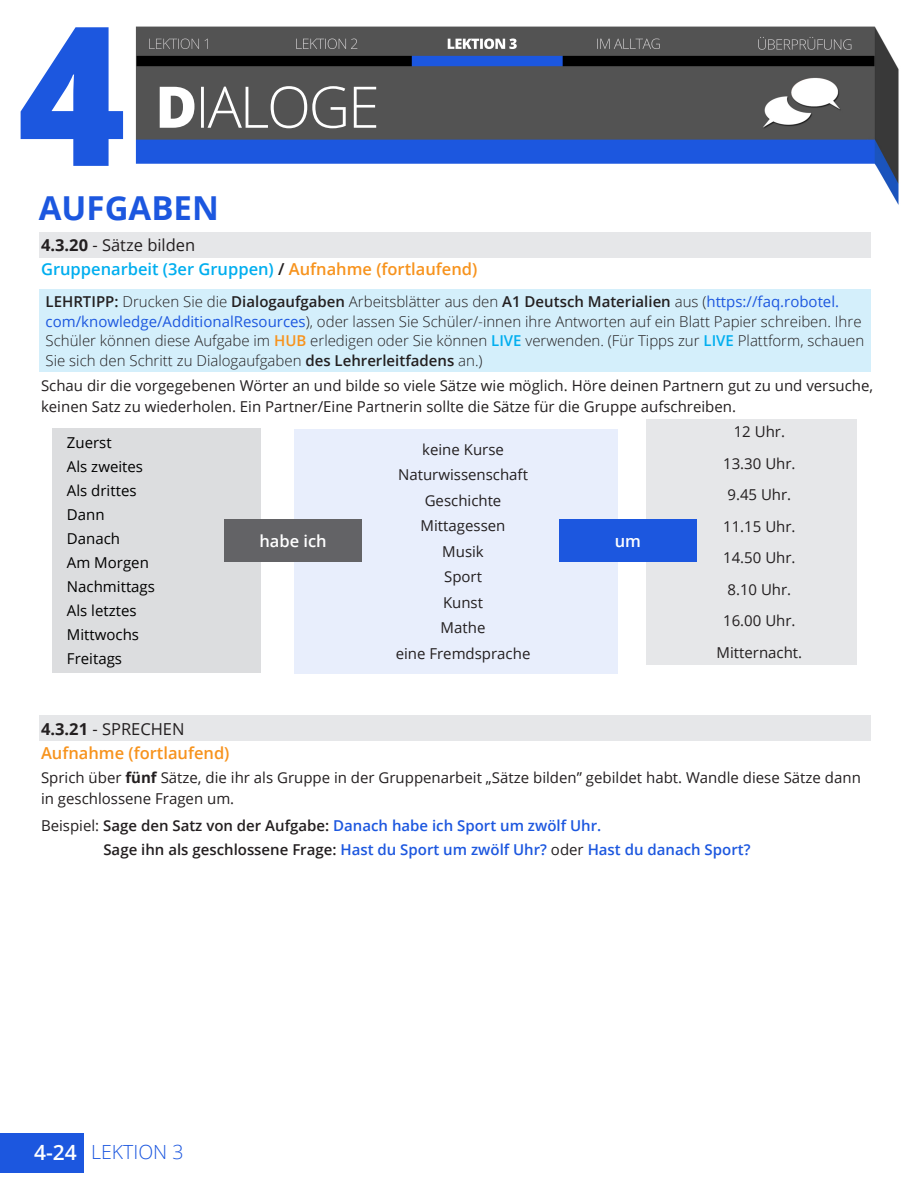
<style>
.page{position:relative;width:918px;height:1188px;background:#fff}
.page>*{position:absolute;margin:0;border:0;box-sizing:border-box;transform-origin:0 0}
.t1{font:700 33px "Open Sans";color:#1c57df}
.t2{font:600 21px "Open Sans";color:#fff}
.t3{font:300 19.5px "Open Sans";color:#1c57df}
.t4{font:600 16.5px "Open Sans";color:#00aeef}
.t5{font:16.5px "Open Sans";color:#231f20}
.t6{font:600 16.5px "Open Sans";color:#f7931d}
.t7{font:600 16.5px "Open Sans";color:#fff}
.t8{font:15px/21px "Open Sans";color:#231f20}
.t9{font:300 15px/19.5px "Open Sans";color:#231f20}
.t10{font:600 15px "Open Sans";color:#1c57df}
.t11{font:15px "Open Sans";color:#000}
.s1{font-weight:700}
.s2{color:#231f20}
.s3{color:#f7931d}
.s4{font-weight:600}
.s5{font-weight:400;color:#1c57df}
.s6{font-weight:600;color:#f7931d}
.s7{font-weight:600;color:#00aeef}
.s8{font-weight:400;color:#231f20}
</style>
<div class="page">
<img style="left:0;top:26px;width:899px;height:1147px">
<div style="left:0;top:1133px;width:84px;height:39px;background:#1c57df"></div>
<div style="left:39px;top:232px;width:831px;height:25px;background:#e6e7e9"></div>
<div style="left:294px;top:429px;width:323px;height:245px;background:#e8eefc"></div>
<div style="left:52px;top:428px;width:209px;height:245px;background:#dcdddf"></div>
<div style="left:647px;top:419px;width:210px;height:246px;background:#e6e7e9"></div>
<div style="left:224px;top:520px;width:138px;height:42px;background:#636366"></div>
<div style="left:559px;top:520px;width:138px;height:42px;background:#1c57df"></div>
<div style="left:39px;top:716px;width:831px;height:25px;background:#e6e7e9"></div>
<div style="left:39px;top:289px;width:831px;height:83px;background:#d4effb"></div>
<p class="t1" style="left:39px;top:184px;width:181px">AUFGABEN</p>
<p class="t5" style="left:41px;top:234px;width:156px"><span class="s1">4.3.20</span> - Sätze bilden</p>
<p class="t4" style="left:41px;top:258px;width:438px">Gruppenarbeit (3er Gruppen) <span class="s2">/</span> <span class="s3">Aufnahme (fortlaufend)</span></p>
<p class="t9" style="left:46px;top:292px;width:820px"><span class="s4">LEHRTIPP:</span> Drucken Sie die <span class="s4">Dialogaufgaben</span> Arbeitsblätter aus den <span class="s4">A1 Deutsch Materialien</span> aus (<span class="s5">https://faq.robotel. com/knowledge/AdditionalResources</span>), oder lassen Sie Schüler/-innen ihre Antworten auf ein Blatt Papier schreiben. Ihre Schüler können diese Aufgabe im <span class="s6">HUB</span> erledigen oder Sie können <span class="s7">LIVE</span> verwenden. (Für Tipps zur <span class="s7">LIVE</span> Plattform, schauen Sie sich den Schritt zu Dialogaufgaben <span class="s4">des Lehrerleitfadens</span> an.)</p>
<p class="t8" style="left:41px;top:375px;width:834px">Schau dir die vorgegebenen Wörter an und bilde so viele Sätze wie möglich. Höre deinen Partnern gut zu und versuche, keinen Satz zu wiederholen. Ein Partner/Eine Partnerin sollte die Sätze für die Gruppe aufschreiben.</p>
<p class="t8" style="left:422px;top:439px;width:83px">keine Kurse</p>
<p class="t8" style="left:398px;top:464px;width:131px">Naturwissenschaft</p>
<p class="t8" style="left:425px;top:490px;width:78px">Geschichte</p>
<p class="t8" style="left:421px;top:515px;width:86px">Mittagessen</p>
<p class="t8" style="left:442px;top:541px;width:43px">Musik</p>
<p class="t8" style="left:444px;top:566px;width:39px">Sport</p>
<p class="t8" style="left:443px;top:592px;width:42px">Kunst</p>
<p class="t8" style="left:441px;top:617px;width:46px">Mathe</p>
<p class="t8" style="left:396px;top:643px;width:136px">eine Fremdsprache</p>
<p class="t8" style="left:734px;top:421px;width:53px">12 Uhr.</p>
<p class="t8" style="left:723px;top:453px;width:74px">13.30 Uhr.</p>
<p class="t8" style="left:727px;top:484px;width:65px">9.45 Uhr.</p>
<p class="t8" style="left:723px;top:516px;width:74px">11.15 Uhr.</p>
<p class="t8" style="left:723px;top:547px;width:74px">14.50 Uhr.</p>
<p class="t8" style="left:727px;top:579px;width:65px">8.10 Uhr.</p>
<p class="t8" style="left:723px;top:610px;width:74px">16.00 Uhr.</p>
<p class="t8" style="left:717px;top:642px;width:87px">Mitternacht.</p>
<p class="t11" style="left:67px;top:433px;width:46px">Zuerst</p>
<p class="t11" style="left:67px;top:457px;width:78px">Als zweites</p>
<p class="t11" style="left:67px;top:481px;width:71px">Als drittes</p>
<p class="t11" style="left:67px;top:505px;width:39px">Dann</p>
<p class="t11" style="left:67px;top:529px;width:55px">Danach</p>
<p class="t11" style="left:67px;top:553px;width:83px">Am Morgen</p>
<p class="t11" style="left:67px;top:577px;width:90px">Nachmittags</p>
<p class="t11" style="left:67px;top:601px;width:71px">Als letztes</p>
<p class="t11" style="left:67px;top:625px;width:74px">Mittwochs</p>
<p class="t11" style="left:67px;top:649px;width:57px">Freitags</p>
<p class="t7" style="left:259px;top:530px;width:69px">habe ich</p>
<p class="t7" style="left:615px;top:530px;width:28px">um</p>
<p class="t5" style="left:41px;top:717px;width:145px"><span class="s1">4.3.21</span> - SPRECHEN</p>
<p class="t6" style="left:41px;top:741px;width:190px">Aufnahme (fortlaufend)</p>
<p class="t8" style="left:41px;top:766px;width:821px">Sprich über <span class="s1">fünf</span> Sätze, die ihr als Gruppe in der Gruppenarbeit „Sätze bilden” gebildet habt. Wandle diese Sätze dann in geschlossene Fragen um.</p>
<p class="t10" style="left:41px;top:815px;width:562px"><span class="s8">Beispiel:</span> <span class="s2">Sage den Satz von der Aufgabe:</span> Danach habe ich Sport um zwölf Uhr.</p>
<p class="t10" style="left:103px;top:839px;width:649px"><span class="s2">Sage ihn als geschlossene Frage:</span> Hast du Sport um zwölf Uhr? <span class="s8">oder</span> Hast du danach Sport?</p>
<p class="t2" style="left:34px;top:1138px;width:44px">4-24</p>
<p class="t3" style="left:91px;top:1139px;width:94px">LEKTION 3</p>
</div>
